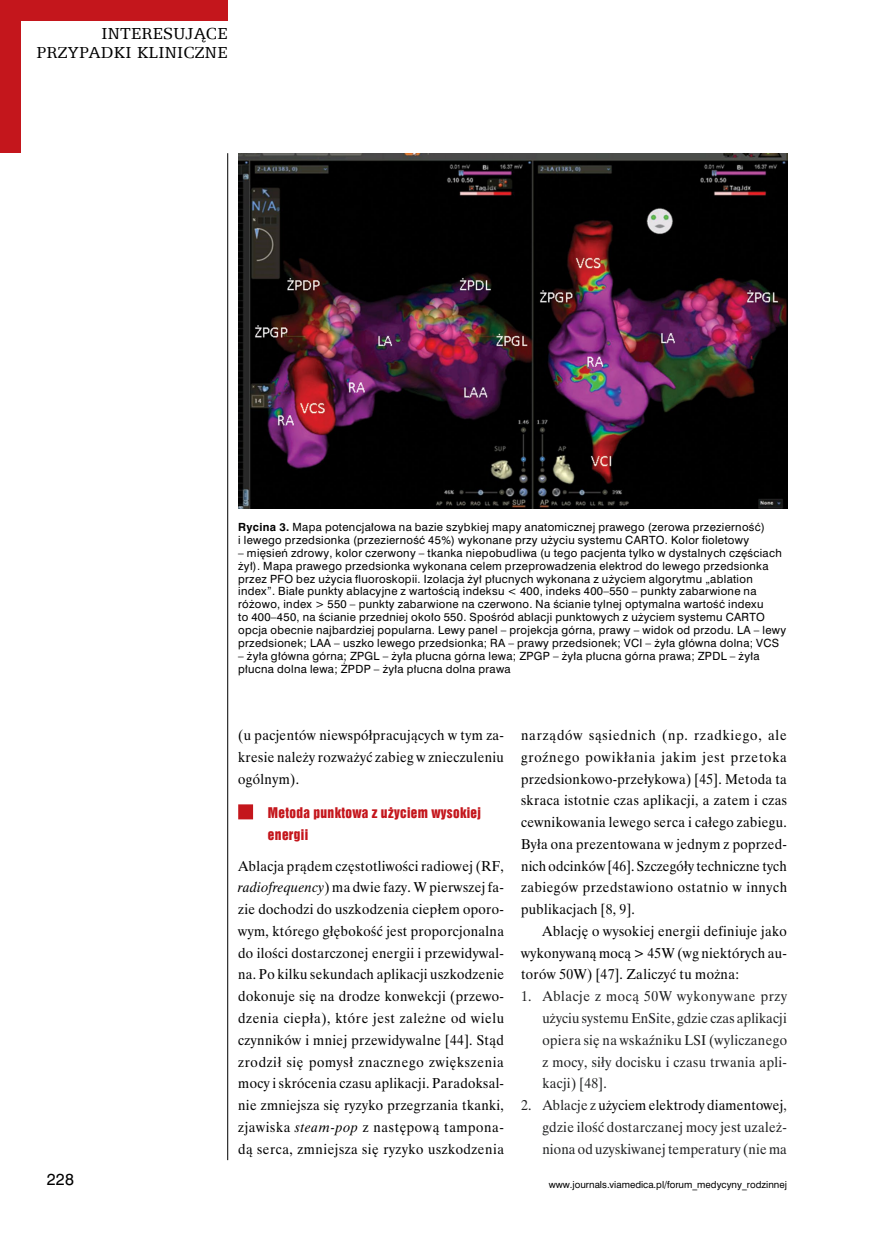
<style>
.page{position:relative;width:872px;height:1234px;background:#fff}
.page>*{position:absolute;margin:0;border:0;box-sizing:border-box;transform-origin:0 0}
.t1{font:18px/19.5px "Egyptian 505 EU";letter-spacing:.015em;color:#000;text-align:right}
.t2{font:15px "Swis 721 PL";color:#000}
.t3{font:14.25px/21.8px "Time Ibis EE";letter-spacing:.025em;color:#000;text-align:justify;scale:.95 1}
.t4{font:14.25px/21.8px "Time Ibis EE";letter-spacing:.025em;color:#202122;text-align:justify;scale:.95 1}
.t5{font:13.5px/21.8px "Swis 921 EU";letter-spacing:.025em;color:#c4161c}
.t6{font:10.5px/12.9px "Swis 721 PL";letter-spacing:.03em;color:#000}
.t7{font:9px "Swis 721 PL";color:#000}
.s1{font-weight:700}
.s2{font-style:italic}
.s3{color:#000}
</style>
<div class="page">
<hr style="left:227px;top:153px;width:1px;height:1006px;background:#000">
<div style="left:0;top:0;width:227px;height:21px;background:#c4161c"></div>
<div style="left:0;top:0;width:21px;height:153px;background:#c4161c"></div>
<div style="left:238px;top:804px;width:15px;height:15px;background:#c4161c"></div>
<img style="left:238px;top:153px;width:549px;height:355px">
<p class="t1" style="left:37px;top:23px;width:192px">INTERESUJĄCE<br>PRZYPADKI KLINICZNE</p>
<p class="t6" style="left:238px;top:520px;width:528px"><span class="s1">Rycina 3.</span> Mapa potencjałowa na bazie szybkiej mapy anatomicznej prawego (zerowa przezierność) i lewego przedsionka (przezierność 45%) wykonane przy użyciu systemu CARTO. Kolor fioletowy</p>
<p class="t6" style="left:238px;top:546px;width:549px">– mięsień zdrowy, kolor czerwony – tkanka niepobudliwa (u tego pacjenta tylko w dystalnych częściach żył). Mapa prawego przedsionka wykonana celem przeprowadzenia elektrod do lewego przedsionka przez PFO bez użycia fluoroskopii. Izolacja żył płucnych wykonana z użyciem algorytmu „ablation index”. Białe punkty ablacyjne z wartością indeksu &lt; 400, indeks 400–550 – punkty zabarwione na różowo, index &gt; 550 – punkty zabarwione na czerwono. Na ścianie tylnej optymalna wartość indexu<br>to 400–450, na ścianie przedniej około 550. Spośród ablacji punktowych z użyciem systemu CARTO opcja obecnie najbardziej popularna. Lewy panel – projekcja górna, prawy – widok od przodu. LA – lewy przedsionek; LAA – uszko lewego przedsionka; RA – prawy przedsionek; VCI – żyła główna dolna; VCS</p>
<p class="t6" style="left:238px;top:649px;width:523px">– żyła główna górna; ZPGL – żyła płucna górna lewa; ZPGP – żyła płucna górna prawa; ZPDL – żyła płucna dolna lewa; ŻPDP – żyła płucna dolna prawa</p>
<p class="t3" style="left:238px;top:724px;width:281px">(u pacjentów niewspółpracujących w tym za&shy;kresie należy rozważyć zabieg w znieczuleniu ogólnym).</p>
<p class="t5" style="left:268px;top:801px;width:214px">Metoda punktowa z użyciem wysokiej energii</p>
<p class="t3" style="left:238px;top:854px;width:281px">Ablacja prądem częstotliwości radiowej (RF, <span class="s2">radiofrequency</span>) ma dwie fazy. W pierwszej fa&shy;zie dochodzi do uszkodzenia ciepłem oporo&shy;wym, którego głębokość jest proporcjonalna do ilości dostarczonej energii i przewidywal&shy;na. Po kilku sekundach aplikacji uszkodzenie dokonuje się na drodze konwekcji (przewo&shy;dzenia ciepła), które jest zależne od wielu czynników i mniej przewidywalne [44]. Stąd zrodził się pomysł znacznego zwiększenia mocy i skrócenia czasu aplikacji. Paradoksal&shy;nie zmniejsza się ryzyko przegrzania tkanki, zjawiska <span class="s2">steam-pop</span> z następową tampona&shy;dą serca, zmniejsza się ryzyko uszkodzenia</p>
<p class="t3" style="left:521px;top:724px;width:281px">narządów sąsiednich (np. rzadkiego, ale groźnego powikłania jakim jest przetoka przedsionkowo-przełykowa) [45]. Metoda ta skraca istotnie czas aplikacji, a zatem i czas cewnikowania lewego serca i całego zabiegu.<br>Była ona prezentowana w jednym z poprzed&shy;nich odcinków [46]. Szczegóły techniczne tych zabiegów przedstawiono ostatnio w innych publikacjach [8, 9].</p>
<p class="t3" style="left:521px;top:919px;width:281px;text-indent:21px">Ablację o wysokiej energii definiuje jako wykonywaną mocą &gt; 45W (wg niektórych au&shy;torów 50W) [47]. Zaliczyć tu można:</p>
<p class="t4" style="left:542px;top:985px;width:259px;text-indent:-21px">1. Ablacje z mocą 50W wykonywane przy użyciu systemu EnSite, gdzie czas aplikacji opiera się na wskaźniku LSI (wyliczanego z mocy, siły docisku i czasu trwania apli&shy;kacji) [48].</p>
<p class="t4" style="left:542px;top:1093px;width:259px;text-indent:-21px">2. Ablacje z <span class="s3">użyciem elektrody diamentowej</span>, gdzie ilość dostarczanej mocy jest uzależ&shy;niona od uzyskiwanej temperatury (nie ma</p>
<p class="t2" style="left:47px;top:1169px;width:29px">228</p>
<p class="t7" style="left:549px;top:1178px;width:240px">www.journals.viamedica.pl/forum_medycyny_rodzinnej</p>
</div>
